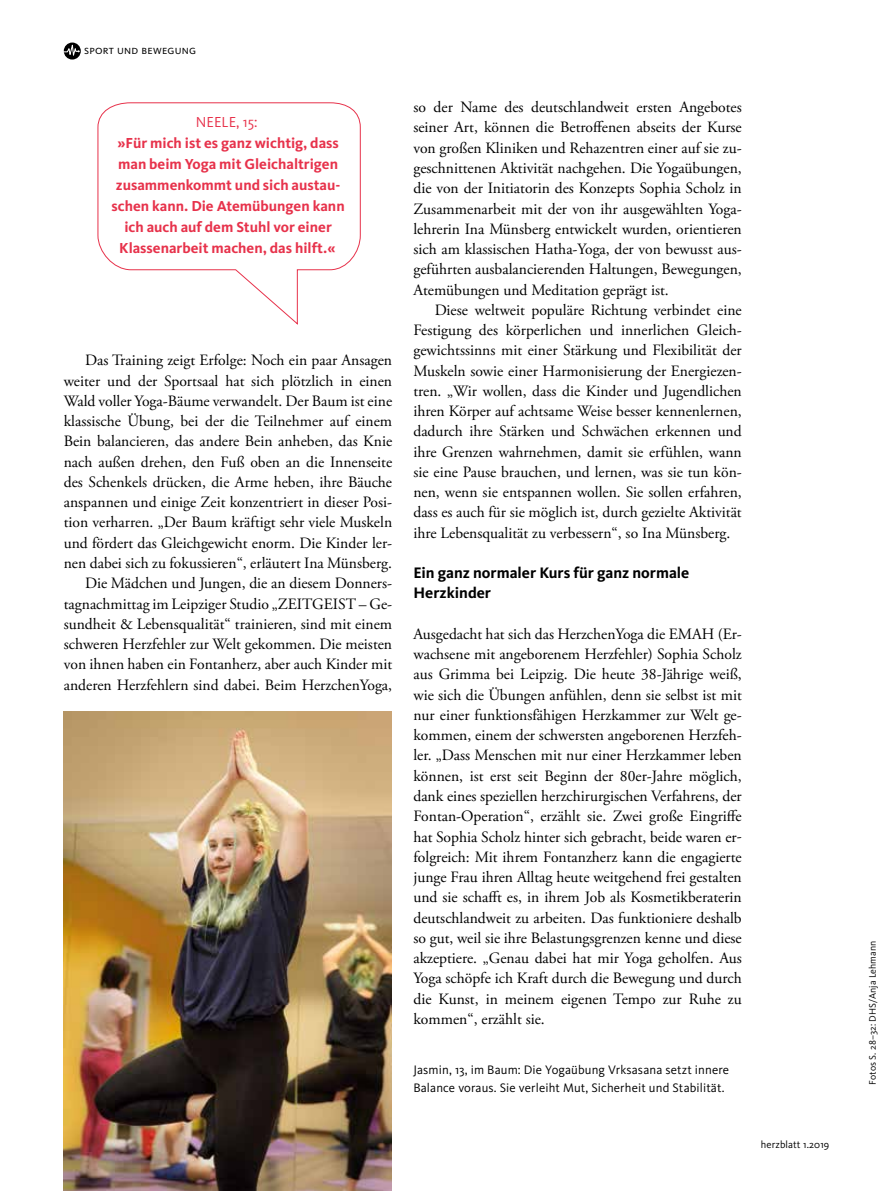
<style>
.page{position:relative;width:893px;height:1191px;background:#fff}
.page>*{position:absolute;margin:0;border:0;box-sizing:border-box;transform-origin:0 0}
.t1{font:15.75px/20.2px "Adobe Garamond Pro";color:#000;text-align:justify}
.t2{font:700 15.75px/20.2px "Kievit";color:#000}
.t3{font:700 15px/21px "Kievit";color:#e7324b;text-align:center}
.t4{font:15px "Kievit";color:#e7324b}
.t5{font:12.75px/18px "Kievit";letter-spacing:.01em;color:#000}
.t6{font:12px "Kievit Regular SC";letter-spacing:.02em;color:#000}
.t7{font:10.5px "Kievit";letter-spacing:.01em;color:#000}
.t8{font:9.75px "Kievit";letter-spacing:.01em;color:#000}
</style>
<div class="page">
<svg style="left:63px;top:42px;width:17px;height:18px"></svg>
<img style="left:64px;top:711px;width:328px;height:480px">
<svg style="left:97px;top:102px;width:264px;height:223px"></svg>
<p class="t6" style="left:84px;top:43px;width:114px">sport und bewegung</p>
<p class="t4" style="left:196px;top:113px;width:63px">NEELE, 15:</p>
<p class="t3" style="left:112px;top:132px;width:235px">»Für mich ist es ganz wichtig, dass man beim Yoga mit Gleichaltrigen zusammenkommt und sich austau&shy;schen kann. Die Atemübungen kann ich auch auf dem Stuhl vor einer Klassenarbeit machen, das hilft.«</p>
<p class="t1" style="left:64px;top:351px;width:330px;text-align:right">Das Training zeigt Erfolge: Noch ein paar Ansagen weiter und der Sportsaal hat sich plötzlich in einen Wald voller Yoga-Bäume verwandelt. Der Baum ist eine klassische Übung, bei der die Teilnehmer auf einem Bein balancieren, das andere Bein anheben, das Knie nach außen drehen, den Fuß oben an die Innenseite des Schenkels drücken, die Arme heben, ihre Bäuche anspannen und einige Zeit konzentriert in dieser Posi&shy;tion verharren. „Der Baum kräftigt sehr viele Muskeln und fördert das Gleichgewicht enorm. Die Kinder ler&shy;nen dabei sich zu fokussieren“, erläutert Ina Münsberg.<br>Die Mädchen und Jungen, die an diesem Donners&shy;tagnachmittag im Leipziger Studio „ZEITGEIST – Ge&shy;sundheit &amp; Lebensqualität“ trainieren, sind mit einem schweren Herzfehler zur Welt gekommen. Die meisten von ihnen haben ein Fontanherz, aber auch Kinder mit anderen Herzfehlern sind dabei. Beim HerzchenYoga,</p>
<p class="t1" style="left:413px;top:98px;width:330px">so der Name des deutschlandweit ersten Angebotes seiner Art, können die Betroffenen abseits der Kurse von großen Kliniken und Rehazentren einer auf sie zu&shy;geschnittenen Aktivität nachgehen. Die Yogaübungen, die von der Initiatorin des Konzepts Sophia Scholz in Zusammenarbeit mit der von ihr ausgewählten Yoga&shy;lehrerin Ina Münsberg entwickelt wurden, orientieren sich am klassischen Hatha-Yoga, der von bewusst aus&shy;geführten ausbalancierenden Haltungen, Bewegungen, Atemübungen und Meditation geprägt ist.</p>
<p class="t1" style="left:413px;top:300px;width:330px;text-indent:21px">Diese weltweit populäre Richtung verbindet eine Festigung des körperlichen und innerlichen Gleich&shy;gewichtssinns mit einer Stärkung und Flexibilität der Muskeln sowie einer Harmonisierung der Energiezen&shy;tren. „Wir wollen, dass die Kinder und Jugendlichen ihren Körper auf achtsame Weise besser kennenlernen, dadurch ihre Stärken und Schwächen erkennen und ihre Grenzen wahrnehmen, damit sie erfühlen, wann sie eine Pause brauchen, und lernen, was sie tun kön&shy;nen, wenn sie entspannen wollen. Sie sollen erfahren, dass es auch für sie möglich ist, durch gezielte Aktivität ihre Lebensqualität zu verbessern“, so Ina Münsberg.</p>
<p class="t2" style="left:413px;top:563px;width:278px">Ein ganz normaler Kurs für ganz normale<br>Herzkinder</p>
<p class="t1" style="left:413px;top:624px;width:330px">Ausgedacht hat sich das HerzchenYoga die EMAH (Er&shy;wachsene mit angeborenem Herzfehler) Sophia Scholz aus Grimma bei Leipzig. Die heute 38-Jährige weiß, wie sich die Übungen anfühlen, denn sie selbst ist mit nur einer funktionsfähigen Herzkammer zur Welt ge&shy;kommen, einem der schwersten angeborenen Herzfeh&shy;ler. „Dass Menschen mit nur einer Herzkammer leben können, ist erst seit Beginn der 80er-Jahre möglich, dank eines speziellen herzchirurgischen Verfahrens, der Fontan-Operation“, erzählt sie. Zwei große Eingriffe hat Sophia Scholz hinter sich gebracht, beide waren er&shy;folgreich: Mit ihrem Fontanzherz kann die engagierte junge Frau ihren Alltag heute weitgehend frei gestalten und sie schafft es, in ihrem Job als Kosmetikberaterin deutschlandweit zu arbeiten. Das funktioniere deshalb so gut, weil sie ihre Belastungsgrenzen kenne und diese akzeptiere. „Genau dabei hat mir Yoga geholfen. Aus Yoga schöpfe ich Kraft durch die Bewegung und durch die Kunst, in meinem eigenen Tempo zur Ruhe zu kommen“, erzählt sie.</p>
<p class="t5" style="left:413px;top:1061px;width:317px">Jasmin, 13, im Baum: Die Yogaübung Vrksasana setzt innere<br>Balance voraus. Sie verleiht Mut, Sicherheit und Stabilität.</p>
<p class="t7" style="left:761px;top:1139px;width:70px">herzblatt 1.2019</p>
<p class="t8" style="left:867px;top:1084px;width:145px;rotate:-90deg">Fotos S. 28–32: DHS/Anja Lehmann</p>
</div>
